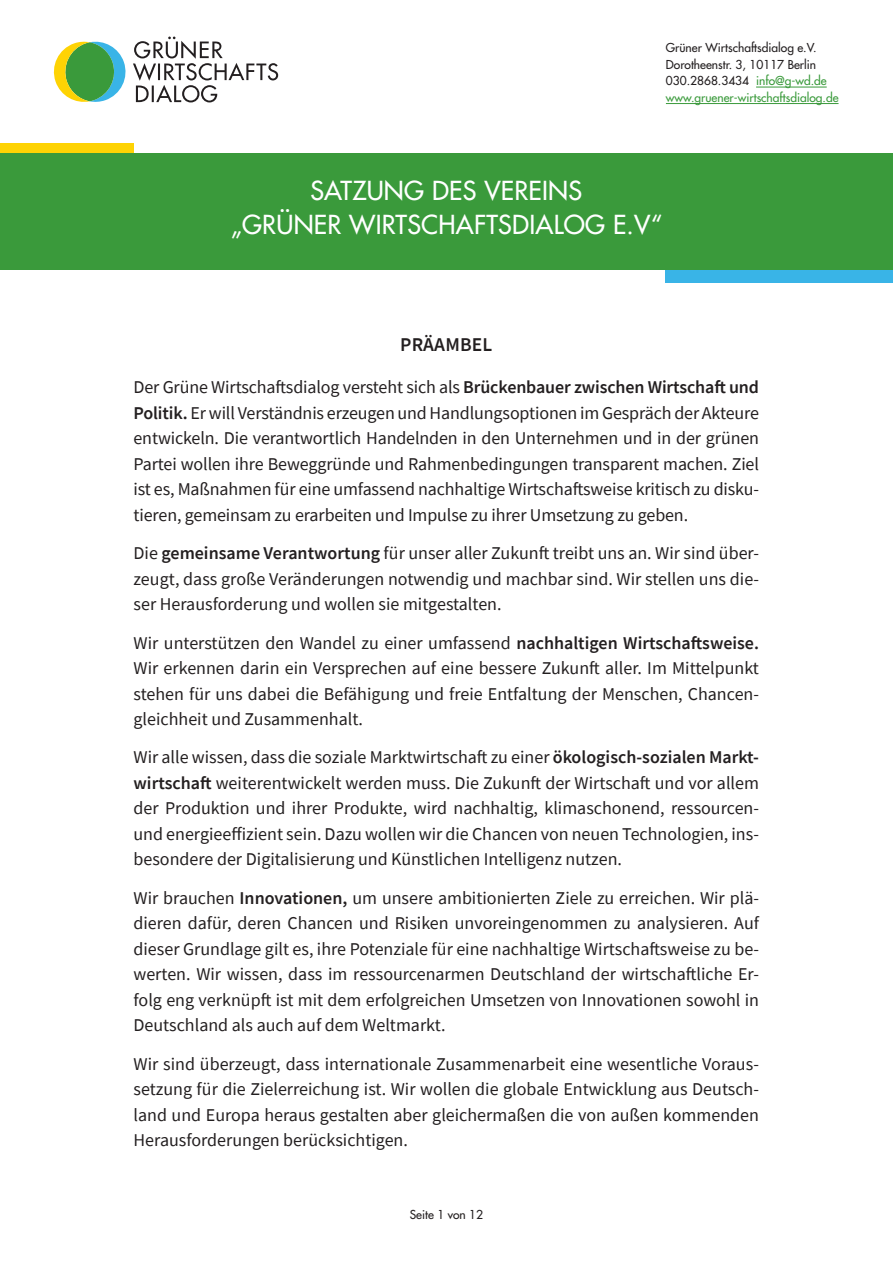
<style>
.page{position:relative;width:893px;height:1263px;background:#fff}
.page>*{position:absolute;margin:0;border:0;box-sizing:border-box;transform-origin:0 0}
.t1{font:25.5px/34.5px "Futura";letter-spacing:.01em;color:#fff;text-align:center}
.t2{font:600 19.5px "Source Sans Pro";letter-spacing:.01em;color:#231f20}
.t3{font:18px/25.5px "Source Sans Pro";color:#231f20;text-align:justify}
.t4{font:12px/16.5px "Futura";color:#231f20}
.s1{color:#3a9a3b}
.s2{font-weight:600}
</style>
<div class="page">
<div style="left:0;top:144px;width:134px;height:12px;background:#fed304"></div>
<div style="left:666px;top:270px;width:227px;height:13px;background:#39b4e7"></div>
<svg style="left:53px;top:37px;width:225px;height:66px"></svg>
<div style="left:0;top:153px;width:893px;height:117px;background:#3a9a3b"></div>
<hr style="left:756px;top:87px;width:71px;height:1px;background:#3a9a3b">
<hr style="left:666px;top:103px;width:172px;height:1px;background:#3a9a3b">
<p class="t4" style="left:666px;top:39px;width:174px">Grüner Wirtschaftsdialog e.V.<br>Dorotheenstr. 3, 10117 Berlin<br>030.2868.3434 <span class="s1">info@g-wd.de www.gruener-wirtschaftsdialog.de</span></p>
<h1 class="t1" style="left:231px;top:173px;width:433px">SATZUNG DES VEREINS<br>„GRÜNER WIRTSCHAFTSDIALOG E.V“</h1>
<p class="t2" style="left:400px;top:331px;width:94px">PRÄAMBEL</p>
<p class="t3" style="left:134px;top:374px;width:627px">Der Grüne Wirtschaftsdialog versteht sich als <span class="s2">Brückenbauer zwischen Wirtschaft und Politik.</span> Er will Verständnis erzeugen und Handlungsoptionen im Gespräch der Akteure entwickeln. Die verantwortlich Handelnden in den Unternehmen und in der grünen Partei wollen ihre Beweggründe und Rahmenbedingungen transparent machen. Ziel ist es, Maßnahmen für eine umfassend nachhaltige Wirtschaftsweise kritisch zu disku&shy;tieren, gemeinsam zu erarbeiten und Impulse zu ihrer Umsetzung zu geben.</p>
<p class="t3" style="left:134px;top:540px;width:627px">Die <span class="s2">gemeinsame Verantwortung</span> für unser aller Zukunft treibt uns an. Wir sind über&shy;zeugt, dass große Veränderungen notwendig und machbar sind. Wir stellen uns die&shy;ser Herausforderung und wollen sie mitgestalten.</p>
<p class="t3" style="left:134px;top:630px;width:627px">Wir unterstützen den Wandel zu einer umfassend <span class="s2">nachhaltigen Wirtschaftsweise.<br></span>Wir erkennen darin ein Versprechen auf eine bessere Zukunft aller. Im Mittelpunkt stehen für uns dabei die Befähigung und freie Entfaltung der Menschen, Chancen&shy;gleichheit und Zusammenhalt.</p>
<p class="t3" style="left:134px;top:745px;width:627px">Wir alle wissen, dass die soziale Marktwirtschaft zu einer <span class="s2">ökologisch-sozialen Markt&shy;wirtschaft</span> weiterentwickelt werden muss. Die Zukunft der Wirtschaft und vor allem der Produktion und ihrer Produkte, wird nachhaltig, klimaschonend, ressourcen&shy;und energieeffizient sein. Dazu wollen wir die Chancen von neuen Technologien, ins&shy;besondere der Digitalisierung und Künstlichen Intelligenz nutzen.</p>
<p class="t3" style="left:134px;top:885px;width:627px">Wir brauchen <span class="s2">Innovationen,</span> um unsere ambitionierten Ziele zu erreichen. Wir plä&shy;dieren dafür, deren Chancen und Risiken unvoreingenommen zu analysieren. Auf dieser Grundlage gilt es, ihre Potenziale für eine nachhaltige Wirtschaftsweise zu be&shy;werten. Wir wissen, dass im ressourcenarmen Deutschland der wirtschaftliche Er&shy;folg eng verknüpft ist mit dem erfolgreichen Umsetzen von Innovationen sowohl in Deutschland als auch auf dem Weltmarkt.</p>
<p class="t3" style="left:134px;top:1051px;width:627px">Wir sind überzeugt, dass internationale Zusammenarbeit eine wesentliche Voraus&shy;setzung für die Zielerreichung ist. Wir wollen die globale Entwicklung aus Deutsch&shy;land und Europa heraus gestalten aber gleichermaßen die von außen kommenden Herausforderungen berücksichtigen.</p>
<p class="t4" style="left:410px;top:1206px;width:75px">Seite 1 von 12</p>
</div>
